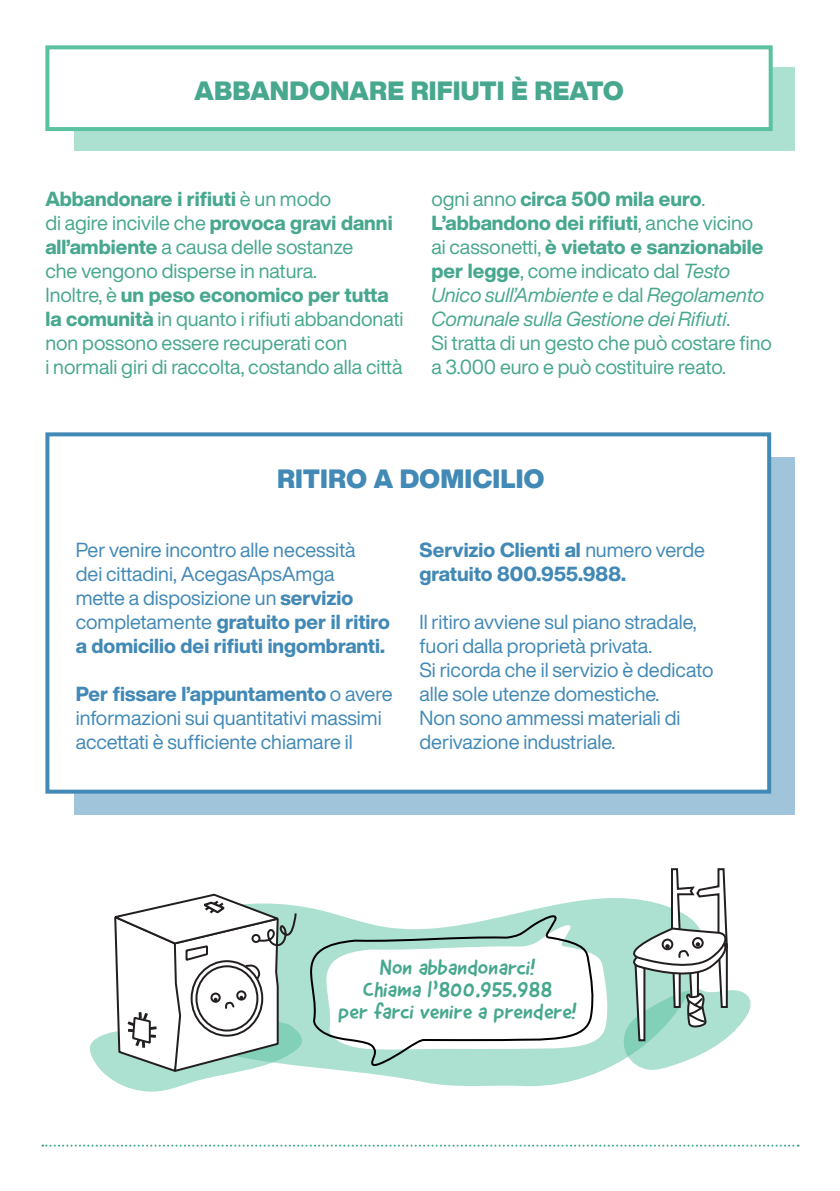
<style>
.page{position:relative;width:840px;height:1191px;background:#fff}
.page>*{position:absolute;margin:0;border:0;box-sizing:border-box;transform-origin:0 0}
.t1{font:26px "Helvetica Now Display";letter-spacing:.01em;color:#47a78f}
.t2{font:26px "Helvetica Now Display";letter-spacing:.01em;color:#4289b6}
.t3{font:22px/22px "Good Dog New";color:#47a78f;text-align:center}
.t4{font:20px/24px "Helvetica Now Display";color:#47a78f}
.t5{font:20px/24px "Helvetica Now Display";color:#4289b6}
.t6{font:800 20px/24px "Helvetica Now Display";color:#4289b6}
.s1{font-weight:800}
.s2{font-style:italic}
.s3{font-weight:400}
</style>
<div class="page">
<div style="left:74px;top:67px;width:720px;height:84px;background:#ace0d0"></div>
<div style="left:47px;top:47px;width:723px;height:82px;background:#fff"></div>
<div style="left:45px;top:45px;width:727px;height:86px;border:4px solid #5ac1a1"></div>
<svg style="left:42px;top:1144px;width:756px;height:2px"></svg>
<div style="left:74px;top:457px;width:720px;height:358px;background:#a0c4da"></div>
<div style="left:45px;top:432px;width:725px;height:361px;background:#fff;border:4px solid #4289b6"></div>
<svg style="left:304px;top:898px;width:355px;height:188px;fill:#ace0d0"></svg>
<svg style="left:89px;top:893px;width:215px;height:198px"></svg>
<svg style="left:616px;top:868px;width:135px;height:201px"></svg>
<svg style="left:596px;top:919px;width:12px;height:131px"></svg>
<svg style="left:310px;top:910px;width:286px;height:157px"></svg>
<h1 class="t1" style="left:194px;top:72px;width:430px">ABBANDONARE RIFIUTI È REATO</h1>
<p class="t4" style="left:45px;top:186px;width:359px"><span class="s1">Abbandonare i rifiuti</span> è un modo<br>di agire incivile che <span class="s1">provoca gravi danni all’ambiente</span> a causa delle sostanze<br>che vengono disperse in natura.<br>Inoltre, è <span class="s1">un peso economico per tutta la comunità</span> in quanto i rifiuti abbandonati non possono essere recuperati con<br>i normali giri di raccolta, costando alla città</p>
<p class="t4" style="left:431px;top:186px;width:342px">ogni anno <span class="s1">circa 500 mila euro</span>.<br><span class="s1">L’abbandono dei rifiuti</span>, anche vicino ai cassonetti, <span class="s1">è vietato e sanzionabile per legge</span>, come indicato dal <span class="s2">Testo Unico sull’Ambiente</span> e dal <span class="s2">Regolamento Comunale sulla Gestione dei Rifiuti</span>.<br>Si tratta di un gesto che può costare fino a 3.000 euro e può costituire reato.</p>
<h1 class="t2" style="left:277px;top:460px;width:269px">RITIRO A DOMICILIO</h1>
<p class="t5" style="left:76px;top:538px;width:315px">Per venire incontro alle necessità<br>dei cittadini, AcegasApsAmga<br>mette a disposizione un <span class="s1">servizio </span>completamente <span class="s1">gratuito per il ritiro a domicilio dei rifiuti ingombranti.</span></p>
<p class="t5" style="left:76px;top:682px;width:318px"><span class="s1">Per fissare l’appuntamento</span> o avere informazioni sui quantitativi massimi accettati è sufficiente chiamare il</p>
<p class="t6" style="left:419px;top:538px;width:287px">Servizio Clienti al <span class="s3">numero verde </span>gratuito 800.955.988.</p>
<p class="t5" style="left:419px;top:610px;width:295px">Il ritiro avviene sul piano stradale, fuori dalla proprietà privata.<br>Si ricorda che il servizio è dedicato alle sole utenze domestiche.<br>Non sono ammessi materiali di derivazione industriale.</p>
<p class="t3" style="left:338px;top:956px;width:240px">Non abbandonarci!<br>Chiama l’800.955.988<br>per farci venire a prendere!</p>
</div>
